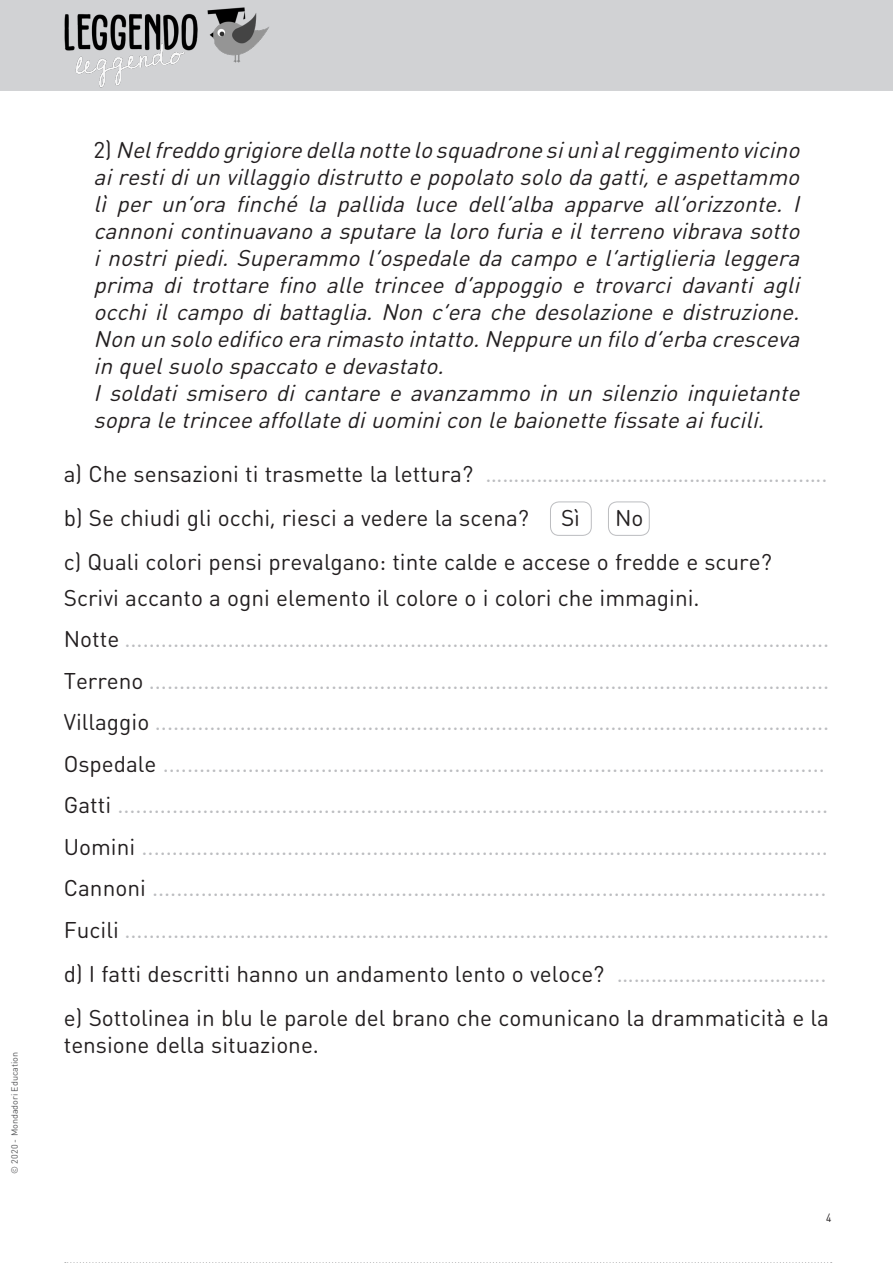
<style>
.page{position:relative;width:893px;height:1263px;background:#fff}
.page>*{position:absolute;margin:0;border:0;box-sizing:border-box;transform-origin:0 0}
.esercizi{font:22.5px "DIN Round Pro";color:#bcbdc0}
.esercizi-2{font:italic 22.5px/27px "DIN Round Pro";color:#231f20;text-align:justify}
.esercizi-3{font:22.5px/27px "DIN Round Pro";color:#231f20}
.t1{font:12px "DIN Round Pro";color:#231f20;scale:.85 1}
.t2{font:9px "DIN Round Pro";color:#57585a}
.s1{font-style:normal}
.s2{color:#bcbdc0}
.s3{color:#231f20}
</style>
<div class="page">
<div style="left:0;top:0;width:893px;height:91px;background:#d1d2d4"></div>
<img style="left:206px;top:7px;width:64px;height:57px">
<img style="left:64px;top:12px;width:134px;height:76px">
<svg style="left:65px;top:1262px;width:767px;height:1px"></svg>
<div style="left:550px;top:501px;width:42px;height:35px;border:1px solid #bcbdc0;border-radius:9px"></div>
<div style="left:608px;top:501px;width:42px;height:35px;border:1px solid #bcbdc0;border-radius:9px"></div>
<p class="t2" style="left:8px;top:1174px;width:123px;rotate:-90deg">© 2020 - Mondadori Education</p>
<p class="esercizi-2" style="left:94px;top:136px;width:714px"><span class="s1">2 )</span> Nelfreddogrigioredellanottelosquadronesiunìalreggimentovicino airestidiun villaggiodistruttoepopolatosolodagatti,easpettammo lì per un’ora finché la pallida luce dell’alba apparve all’orizzonte. I cannonicontinuavanoasputarelalorofuriaeilterrenovibravasotto i nostri piedi. Superammo l’ospedale da campo e l’artiglieria leggera prima di trottare fino alle trincee d’appoggio e trovarci davanti agli occhi il campo di battaglia. Non c’era che desolazione e distruzione.<br>Non un soloedificoerarimastointatto.Neppureun filod’erbacresceva in quelsuolospaccatoedevastato.</p>
<p class="esercizi-2" style="left:94px;top:379px;width:714px">I soldati smisero di cantare e avanzammo in un silenzio inquietante sopraletrinceeaffollatediuominicon lebaionettefissateaifucili.</p>
<p class="esercizi-3" style="left:64px;top:460px;width:765px">a) Che sensazioni ti trasmette la lettura? <span class="s2">…………………………………………….....….</span></p>
<p class="esercizi-3" style="left:64px;top:504px;width:467px">b) Se chiudi gli occhi, riesci a vedere la scena?</p>
<p class="esercizi-3" style="left:561px;top:504px;width:21px">Sì</p>
<p class="esercizi-3" style="left:615px;top:504px;width:30px">No</p>
<p class="esercizi-3" style="left:64px;top:548px;width:710px">c) Quali colori pensi prevalgano: tinte calde e accese o fredde e scure?</p>
<p class="esercizi-3" style="left:64px;top:583px;width:637px">Scrivi accanto a ogni elemento il colore o i colori che immagini.</p>
<p class="esercizi" style="left:64px;top:624px;width:767px"><span class="s3">Notte</span> ....................................................................................................................</p>
<p class="esercizi" style="left:64px;top:666px;width:767px"><span class="s3">Terreno</span> ................................................................................................................</p>
<p class="esercizi" style="left:64px;top:707px;width:767px"><span class="s3">Villaggio</span> ...............................................................................................................</p>
<p class="esercizi" style="left:64px;top:749px;width:763px"><span class="s3">Ospedale</span> .............................................................................................................</p>
<p class="esercizi" style="left:64px;top:790px;width:766px"><span class="s3">Gatti</span> .....................................................................................................................</p>
<p class="esercizi" style="left:64px;top:832px;width:766px"><span class="s3">Uomini</span> .................................................................................................................</p>
<p class="esercizi" style="left:64px;top:873px;width:764px"><span class="s3">Cannoni</span> ...............................................................................................................</p>
<p class="esercizi" style="left:64px;top:915px;width:767px"><span class="s3">Fucili</span> ....................................................................................................................</p>
<p class="esercizi-3" style="left:64px;top:959px;width:764px">d) I fatti descritti hanno un andamento lento o veloce? <span class="s2">……………………………….</span></p>
<p class="esercizi-3" style="left:64px;top:1003px;width:767px">e) Sottolinea in blu le parole del brano che comunicano la drammaticità e la tensione della situazione.</p>
<p class="t1" style="left:826px;top:1210px;width:8px">4</p>
</div>
